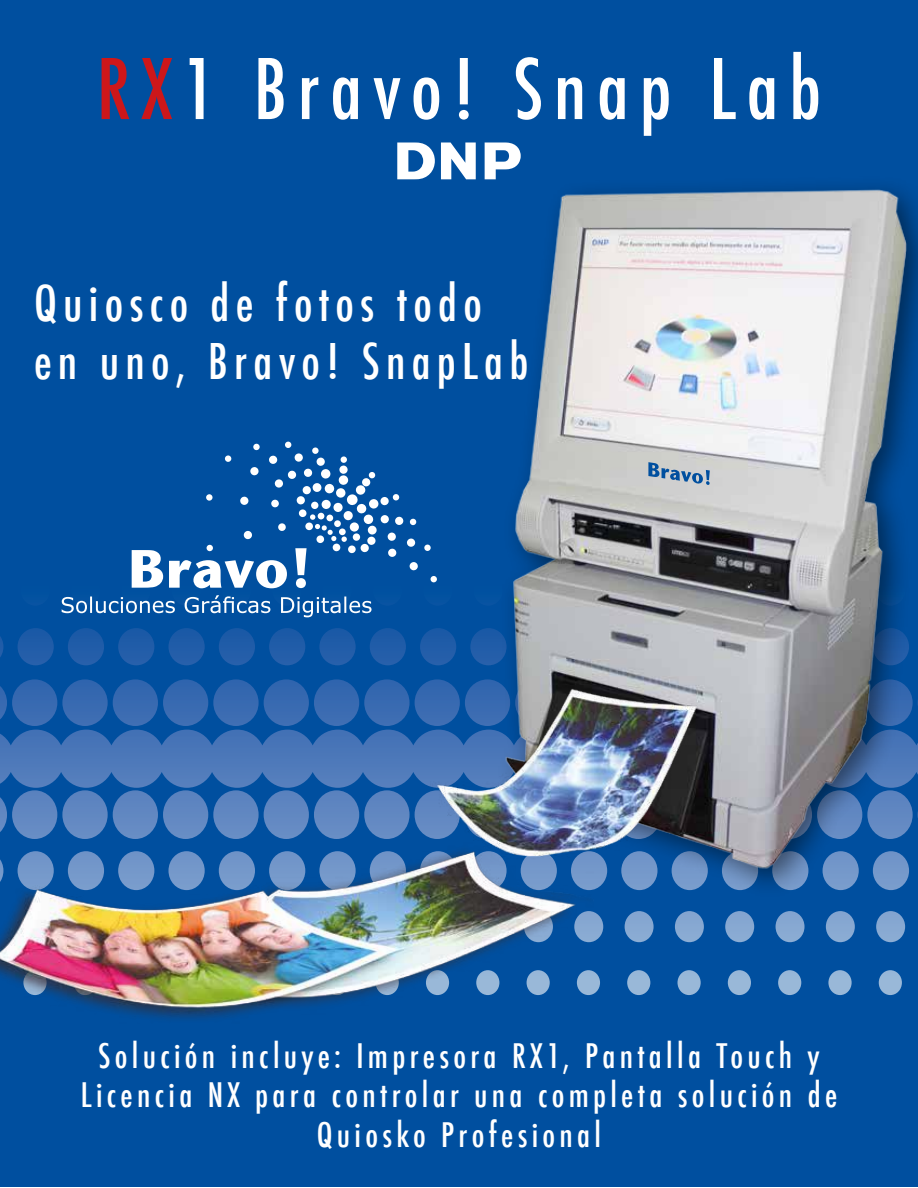
<style>
.page{position:relative;width:918px;height:1188px;background:#fff}
.page>*{position:absolute;margin:0;border:0;box-sizing:border-box;transform-origin:0 0}
.t1{font:500 condensed 81px "Futura";letter-spacing:.13em;color:#fff}
.t2{font:500 condensed 48px/57.6px "Futura";letter-spacing:.13em;color:#fff}
.t3{font:500 condensed 33px/39.6px "Futura";letter-spacing:.13em;color:#fff;text-align:center}
.s1{color:#cd171a}
</style>
<div class="page">
<div style="left:0;top:915px;width:918px;height:272px;background:#004f9f"></div>
<div style="left:0;top:0;width:918px;height:1023px;background:#004f9f"></div>
<svg style="left:727px;top:911px;width:27px;height:31px"></svg>
<svg style="left:728px;top:970px;width:23px;height:25px"></svg>
<svg style="left:776px;top:911px;width:29px;height:31px"></svg>
<svg style="left:778px;top:970px;width:23px;height:25px"></svg>
<svg style="left:826px;top:911px;width:29px;height:31px"></svg>
<svg style="left:828px;top:970px;width:24px;height:25px"></svg>
<svg style="left:876px;top:911px;width:29px;height:31px"></svg>
<svg style="left:879px;top:970px;width:23px;height:25px"></svg>
<img style="left:424px;top:158px;width:494px;height:731px">
<svg style="left:648px;top:462px;width:62px;height:23px"></svg>
<img style="left:0;top:617px;width:727px;height:402px">
<svg style="left:397px;top:143px;width:38px;height:36px"></svg>
<svg style="left:441px;top:143px;width:35px;height:36px"></svg>
<svg style="left:485px;top:143px;width:36px;height:36px"></svg>
<svg style="left:332px;top:543px;width:9px;height:9px"></svg>
<div style="left:305px;top:522px;width:8px;height:8px;background:#fff;border-radius:50%"></div>
<div style="left:348px;top:545px;width:8px;height:8px;background:#fff;border-radius:50%"></div>
<div style="left:299px;top:509px;width:8px;height:8px;background:#fff;border-radius:50%"></div>
<div style="left:360px;top:544px;width:9px;height:8px;background:#fff;border-radius:4px"></div>
<svg style="left:296px;top:496px;width:9px;height:9px"></svg>
<svg style="left:302px;top:486px;width:9px;height:9px"></svg>
<svg style="left:367px;top:536px;width:9px;height:9px"></svg>
<svg style="left:367px;top:525px;width:10px;height:10px"></svg>
<svg style="left:312px;top:483px;width:10px;height:9px"></svg>
<svg style="left:324px;top:484px;width:11px;height:10px"></svg>
<svg style="left:363px;top:514px;width:11px;height:10px"></svg>
<svg style="left:357px;top:504px;width:10px;height:10px"></svg>
<div style="left:336px;top:488px;width:10px;height:10px;background:#fff;border-radius:4px"></div>
<svg style="left:347px;top:494px;width:11px;height:11px"></svg>
<svg style="left:310px;top:513px;width:37px;height:29px"></svg>
<div style="left:321px;top:500px;width:10px;height:9px;background:#fff;border-radius:50%"></div>
<div style="left:333px;top:503px;width:10px;height:9px;background:#fff;border-radius:50%"></div>
<div style="left:344px;top:511px;width:9px;height:9px;background:#fff;border-radius:50%"></div>
<div style="left:350px;top:522px;width:9px;height:10px;background:#fff;border-radius:50%"></div>
<div style="left:353px;top:533px;width:7px;height:8px;background:#fff;border-radius:50%"></div>
<div style="left:311px;top:502px;width:8px;height:7px;background:#fff;border-radius:50%"></div>
<div style="left:278px;top:523px;width:8px;height:8px;background:#fff;border-radius:50%"></div>
<svg style="left:271px;top:499px;width:8px;height:9px"></svg>
<div style="left:275px;top:479px;width:8px;height:9px;background:#fff;border-radius:4px"></div>
<svg style="left:388px;top:548px;width:9px;height:9px"></svg>
<svg style="left:387px;top:532px;width:9px;height:9px"></svg>
<div style="left:288px;top:470px;width:8px;height:9px;background:#fff;border-radius:4px"></div>
<svg style="left:380px;top:515px;width:9px;height:9px"></svg>
<div style="left:304px;top:468px;width:8px;height:9px;background:#fff;border-radius:4px"></div>
<div style="left:321px;top:469px;width:10px;height:10px;background:#fff;border-radius:4px"></div>
<div style="left:369px;top:499px;width:10px;height:10px;background:#fff;border-radius:4px"></div>
<div style="left:356px;top:485px;width:10px;height:10px;background:#fff;border-radius:4px"></div>
<svg style="left:338px;top:475px;width:11px;height:10px"></svg>
<svg style="left:339px;top:465px;width:9px;height:9px"></svg>
<div style="left:340px;top:456px;width:7px;height:7px;background:#fff;border-radius:50%"></div>
<div style="left:369px;top:472px;width:6px;height:7px;background:#fff;border-radius:50%"></div>
<div style="left:393px;top:494px;width:6px;height:7px;background:#fff;border-radius:50%"></div>
<svg style="left:410px;top:518px;width:7px;height:7px"></svg>
<div style="left:424px;top:544px;width:7px;height:7px;background:#fff;border-radius:50%"></div>
<svg style="left:362px;top:478px;width:9px;height:9px"></svg>
<div style="left:380px;top:497px;width:9px;height:8px;background:#fff;border-radius:4px"></div>
<svg style="left:395px;top:516px;width:9px;height:9px"></svg>
<div style="left:407px;top:538px;width:8px;height:9px;background:#fff;border-radius:4px"></div>
<div style="left:430px;top:576px;width:7px;height:7px;background:#fff;border-radius:50%"></div>
<svg style="left:409px;top:562px;width:9px;height:9px"></svg>
<div style="left:243px;top:531px;width:9px;height:8px;background:#fff;border-radius:4px"></div>
<div style="left:206px;top:545px;width:7px;height:6px;background:#fff;border-radius:50%"></div>
<svg style="left:240px;top:496px;width:9px;height:9px"></svg>
<div style="left:206px;top:494px;width:7px;height:7px;background:#fff;border-radius:50%"></div>
<svg style="left:250px;top:467px;width:9px;height:9px"></svg>
<div style="left:225px;top:455px;width:7px;height:7px;background:#fff;border-radius:50%"></div>
<svg style="left:269px;top:455px;width:9px;height:9px"></svg>
<div style="left:253px;top:444px;width:7px;height:6px;background:#fff;border-radius:50%"></div>
<div style="left:285px;top:441px;width:7px;height:7px;background:#fff;border-radius:50%"></div>
<div style="left:312px;top:447px;width:7px;height:7px;background:#fff;border-radius:50%"></div>
<svg style="left:294px;top:453px;width:9px;height:9px"></svg>
<svg style="left:316px;top:457px;width:9px;height:9px"></svg>
<svg style="left:132px;top:548px;width:175px;height:40px"></svg>
<svg style="left:62px;top:595px;width:310px;height:22px"></svg>
<h1 class="t1" style="left:97px;top:37px;width:726px"><span class="s1">RX</span>1 Bravo! Snap Lab</h1>
<h2 class="t2" style="left:34px;top:275px;width:496px">Quiosco de fotos todo en uno, Bravo! SnapLab</h2>
<p class="t3" style="left:81px;top:1036px;width:758px">Solución incluye: Impresora RX1, Pantalla Touch y<br>Licencia NX para controlar una completa solución de<br>Quiosko Profesional</p>
</div>
